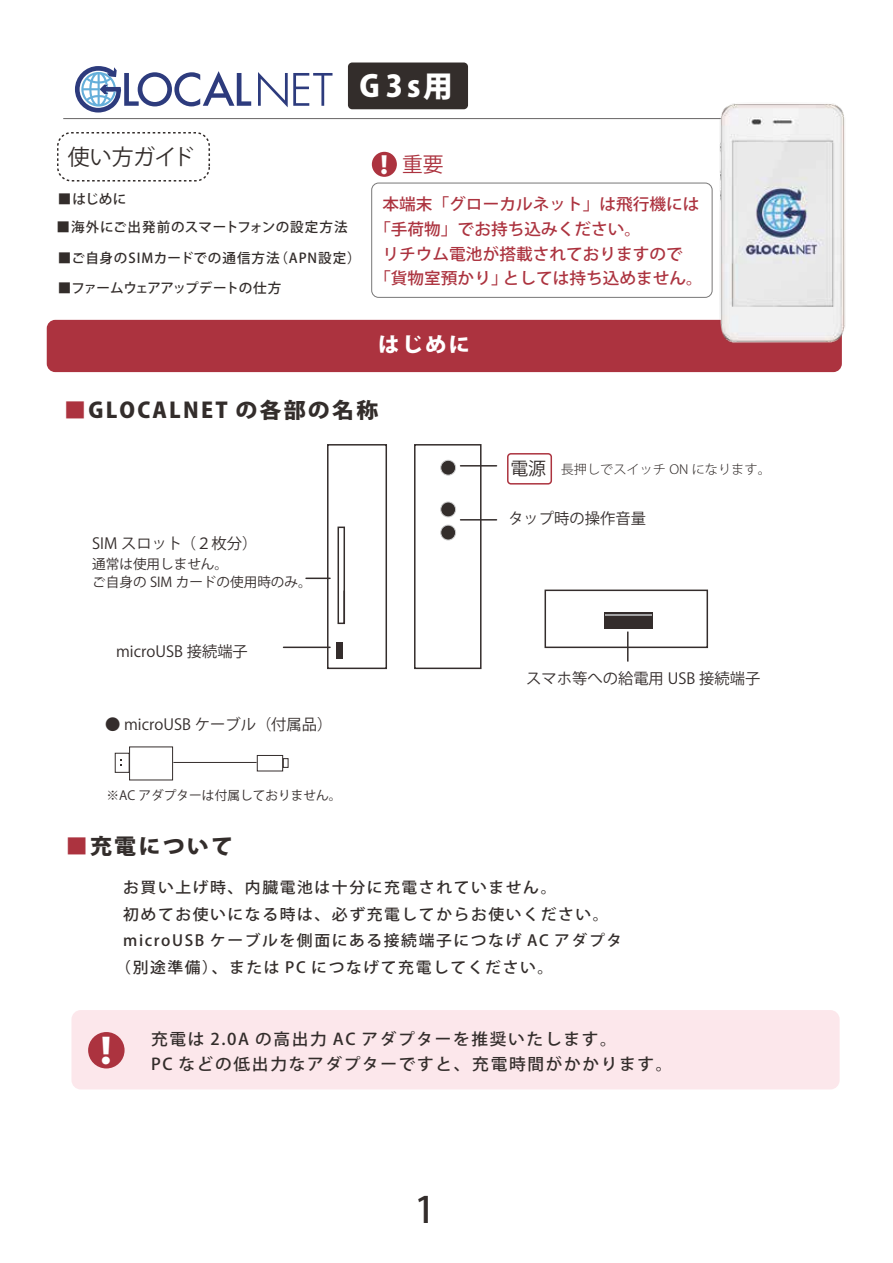
<style>
.page{position:relative;width:893px;height:1263px;background:#fff}
.page>*{position:absolute;margin:0;border:0;box-sizing:border-box;transform-origin:0 0}
.t1{font:500 36px "Koz Go Pr 6 N";color:#332d2b}
.t2{font:800 29.7px "Koz Go Pr 6 N";color:#fff}
.t3{font:21.9px "Koz Go Pr 6 N";letter-spacing:-.03em;color:#332d2b}
.t4{font:800 21.3px "Koz Go Pr 6 N";letter-spacing:.1em;color:#332d2b}
.t5{font:800 20.7px "Koz Go Pr 6 N";color:#fff}
.t6{font:20.7px "Koz Go Pr 6 N";color:#ac333f}
.t7{font:17.85px "Koz Go Pr 6 N";color:#342d2c}
.t8{font:500 16.2px "Koz Go Pr 6 N";color:#ac333f}
.t9{font:500 16.2px/24.9px "Koz Go Pr 6 N";letter-spacing:.1em;color:#332d2b;text-align:center}
.t10{font:500 15.3px "Koz Go Pr 6 N";letter-spacing:.1em;color:#332d2b}
.t11{font:15.3px "Koz Go Pr 6 N";color:#342d2c}
.t12{font:13.65px/17.9px "Koz Go Pr 6 N";color:#342d2c}
.t13{font:500 13.65px "Koz Go Pr 6 N";letter-spacing:.065em;color:#332d2b}
.t14{font:500 13.65px "Koz Go Pr 6 N";letter-spacing:.055em;color:#332d2b}
.t15{font:500 13.65px "Koz Go Pr 6 N";letter-spacing:-.045em;color:#332d2b}
.t16{font:500 13.65px "Koz Go Pr 6 N";letter-spacing:.035em;color:#332d2b}
.t17{font:12.75px "Koz Go Pr 6 N";color:#342d2c}
.t18{font:300 12.75px "Koz Go Pr 6 N";color:#332d2b}
.s1{font-weight:800;font-size:24.15px;color:#fff}
.s2{color:#ac333f}
</style>
<div class="page">
<div style="left:57px;top:132px;width:153px;height:50px;border:2px dashed #332d2b;border-radius:14px"></div>
<div style="left:327px;top:444px;width:60px;height:225px;border:2px solid #342d2c"></div>
<div style="left:336px;top:642px;width:6px;height:16px;background:#342d2c"></div>
<div style="left:338px;top:526px;width:7px;height:98px;border:2px solid #342d2c"></div>
<hr style="left:344px;top:591px;width:1px;height:32px;background:#342d2c">
<hr style="left:284px;top:647px;width:46px;height:1px;background:#342d2c">
<svg style="left:306px;top:578px;width:24px;height:1px"></svg>
<div style="left:414px;top:444px;width:68px;height:225px;border:2px solid #342d2c"></div>
<div style="left:441px;top:460px;width:15px;height:15px;background:#332d2b;border-radius:50%"></div>
<div style="left:440px;top:460px;width:16px;height:15px;border:1px solid #cacbcc;border-radius:50%"></div>
<div style="left:441px;top:525px;width:15px;height:15px;background:#332d2b;border-radius:50%"></div>
<div style="left:440px;top:525px;width:16px;height:15px;border:1px solid #cacbcc;border-radius:50%"></div>
<div style="left:441px;top:502px;width:15px;height:15px;background:#332d2b;border-radius:50%"></div>
<div style="left:440px;top:502px;width:16px;height:15px;border:1px solid #cacbcc;border-radius:50%"></div>
<hr style="left:460px;top:465px;width:36px;height:2px;background:#342d2c">
<hr style="left:460px;top:519px;width:36px;height:2px;background:#342d2c">
<div style="left:544px;top:590px;width:164px;height:58px;border:2px solid #342d2c"></div>
<div style="left:604px;top:612px;width:48px;height:16px;background:#342d2c"></div>
<hr style="left:627px;top:632px;width:1px;height:30px;background:#342d2c">
<div style="left:507px;top:453px;width:45px;height:31px;border:2px solid #ac333f;border-radius:3px"></div>
<div style="left:115px;top:753px;width:15px;height:20px;background:#fff;border:1px solid #342d2c"></div>
<div style="left:129px;top:746px;width:44px;height:34px;background:#fff;border:1px solid #342d2c"></div>
<div style="left:257px;top:755px;width:26px;height:16px;background:#fff;border:1px solid #342d2c"></div>
<svg style="left:283px;top:758px;width:5px;height:10px"></svg>
<hr style="left:173px;top:762px;width:84px;height:1px;background:#342d2c">
<div style="left:71px;top:1010px;width:769px;height:79px;background:#fce7eb;border-radius:9px"></div>
<div style="left:88px;top:1032px;width:37px;height:36px;background:#ac333f;border-radius:50%"></div>
<div style="left:47px;top:320px;width:795px;height:52px;background:#ac333f;border-radius:8px"></div>
<hr style="left:63px;top:118px;width:770px;height:1px;background:#676565">
<hr style="left:605px;top:614px;width:46px;height:1px;background:#a2a2a3">
<div style="left:371px;top:183px;width:341px;height:115px;border:1px solid #787777;border-radius:7px"></div>
<div style="left:372px;top:152px;width:25px;height:25px;background:#ac333f;border-radius:50%"></div>
<svg style="left:258px;top:72px;width:74px;height:35px"></svg>
<svg style="left:75px;top:66px;width:176px;height:47px"></svg>
<div style="left:348px;top:63px;width:120px;height:46px;background:#332d2b;border-radius:4px"></div>
<img style="left:653px;top:103px;width:193px;height:248px">
<h2 class="t2" style="left:359px;top:69px;width:95px">G3s用</h2>
<h3 class="t3" style="left:68px;top:145px;width:128px">使い方ガイド</h3>
<p class="t16" style="left:58px;top:191px;width:70px">■はじめに</p>
<p class="t14" style="left:56px;top:219px;width:293px">■海外にご出発前のスマートフォンの設定方法</p>
<p class="t13" style="left:58px;top:250px;width:304px">■ご自身のSIMカードでの通信方法（APN設定）</p>
<p class="t15" style="left:58px;top:280px;width:225px">■ファームウェアアップデートの仕方</p>
<h3 class="t6" style="left:372px;top:153px;width:73px"><span class="s1">！</span>重要</h3>
<p class="t8" style="left:382px;top:195px;width:319px">本端末「グローカルネット」は飛行機には</p>
<p class="t8" style="left:374px;top:220px;width:269px">「手荷物」でお持ち込みください。</p>
<p class="t8" style="left:382px;top:245px;width:302px">リチウム電池が搭載されておりますので</p>
<p class="t8" style="left:374px;top:269px;width:330px">「貨物室預かり」としては持ち込めません。</p>
<h3 class="t5" style="left:378px;top:332px;width:93px">はじめに</h3>
<h3 class="t4" style="left:64px;top:399px;width:316px"><span class="s2">■</span>GLOCALNET の各部の名称</h3>
<p class="t11" style="left:92px;top:534px;width:167px">SIM スロット（２枚分）</p>
<p class="t12" style="left:92px;top:555px;width:221px">通常は使用しません。<br>ご自身の SIM カードの使用時のみ。</p>
<p class="t11" style="left:116px;top:643px;width:133px">microUSB 接続端子</p>
<p class="t11" style="left:105px;top:716px;width:229px">● microUSB ケーブル（付属品）</p>
<p class="t17" style="left:107px;top:788px;width:236px">※AC アダプターは付属しておりません。</p>
<h3 class="t4" style="left:66px;top:834px;width:169px"><span class="s2">■</span>充電について</h3>
<p class="t7" style="left:510px;top:458px;width:37px">電源</p>
<p class="t11" style="left:508px;top:509px;width:139px">タップ時の操作音量</p>
<p class="t18" style="left:561px;top:462px;width:212px">長押しでスイッチ ON になります。</p>
<p class="t11" style="left:526px;top:670px;width:235px">スマホ等への給電用 USB 接続端子</p>
<p class="t10" style="left:123px;top:879px;width:435px">お買い上げ時、内臓電池は十分に充電されていません。</p>
<p class="t10" style="left:123px;top:905px;width:487px">初めてお使いになる時は、必ず充電してからお使いください。</p>
<p class="t10" style="left:123px;top:932px;width:500px">microUSB ケーブルを側面にある接続端子につなげ AC アダプタ</p>
<p class="t10" style="left:115px;top:959px;width:439px">（別途準備）、または PC につなげて充電してください。</p>
<p class="t9" style="left:89px;top:1027px;width:585px">充電は 2.0A の高出力 AC アダプターを推奨いたします。<br><sup>！</sup> PC などの低出力なアダプターですと、充電時間がかかります。</p>
<h1 class="t1" style="left:415px;top:1189px;width:22px">1</h1>
</div>
